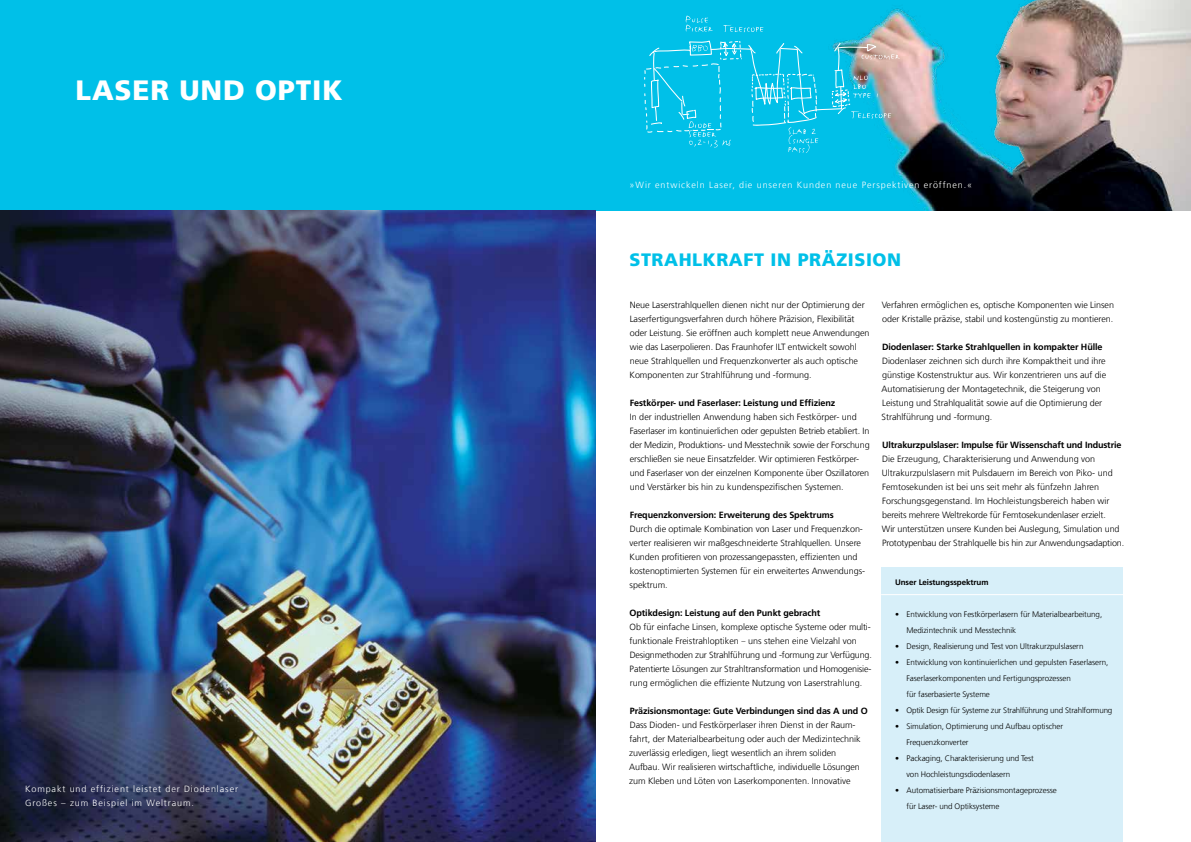
<style>
.page{position:relative;width:1191px;height:842px;background:#fff}
.page>*{position:absolute;margin:0;border:0;box-sizing:border-box;transform-origin:0 0}
.t1{font:900 28px "Frutiger LT Com";letter-spacing:.03em;color:#fff}
.t2{font:900 18px "Frutiger LT Com";letter-spacing:.03em;color:#00c0e8}
.t3{font:300 9px/14px "Frutiger LT Com";letter-spacing:-.005em;color:#000}
.t4{font:700 9px "Frutiger LT Com";letter-spacing:-.01em;color:#000}
.t5{font:300 9px/14px "Frutiger LT Com";letter-spacing:.1em;color:#fff}
.t6{font:300 8px/16px "Frutiger LT Com";letter-spacing:-.01em;color:#000}
.t7{font:700 8px "Frutiger LT Com";letter-spacing:-.01em;color:#000}
.s1{font-style:italic;font-size:8px}
</style>
<div class="page">
<div style="left:0;top:0;width:1191px;height:210px;background:#00c0e8"></div>
<img style="left:708px;top:0;width:483px;height:210px">
<img style="left:0;top:210px;width:595px;height:632px">
<div style="left:882px;top:568px;width:241px;height:274px;background:#d7eff9"></div>
<hr style="left:881px;top:594px;width:242px;height:1px;background:#fff">
<svg style="left:685px;top:15px;width:28px;height:17px"></svg>
<svg style="left:723px;top:25px;width:40px;height:7px"></svg>
<svg style="left:644px;top:41px;width:256px;height:112px"></svg>
<h1 class="t1" style="left:76px;top:74px;width:268px">LASER UND OPTIK</h1>
<p class="t5" style="left:25px;top:782px;width:214px">Kompakt und effizient leistet der Diodenlaser<br>Großes – zum Beispiel im Weltraum.</p>
<p class="t5" style="left:629px;top:178px;width:344px">»Wir entwickeln Laser, die unseren Kunden neue Perspektiven eröffnen.«</p>
<h2 class="t2" style="left:629px;top:249px;width:273px">STRAHLKRAFT IN PRÄZISION</h2>
<p class="t3" style="left:629px;top:298px;width:241px">Neue Laserstrahlquellen dienen nicht nur der Optimierung der Laserfertigungsverfahren durch höhere Präzision, Flexibilität oder Leistung. Sie eröffnen auch komplett neue Anwendungen wie das Laserpolieren. Das Fraunhofer ILT entwickelt sowohl neue Strahlquellen und Frequenzkonverter als auch optische Komponenten zur Strahlführung und -formung.</p>
<p class="t4" style="left:629px;top:398px;width:207px">Festkörper- und Faserlaser: Leistung und Effizienz</p>
<p class="t3" style="left:629px;top:410px;width:241px">In der industriellen Anwendung haben sich Festkörper- und Faserlaser im kontinuierlichen oder gepulsten Betrieb etabliert. In der Medizin, Produktions- und Messtechnik sowie der Forschung erschließen sie neue Einsatzfelder. Wir optimieren Festkörper&shy;und Faserlaser von der einzelnen Komponente über Oszillatoren und Verstärker bis hin zu kundenspezifischen Systemen.</p>
<p class="t4" style="left:629px;top:510px;width:205px">Frequenzkonversion: Erweiterung des Spektrums</p>
<p class="t3" style="left:629px;top:522px;width:237px">Durch die optimale Kombination von Laser und Frequenzkon&shy;verter realisieren wir maßgeschneiderte Strahlquellen. Unsere Kunden profitieren von prozessangepassten, effizienten und kostenoptimierten Systemen für ein erweitertes Anwendungs&shy;spektrum.</p>
<p class="t4" style="left:629px;top:608px;width:192px">Optikdesign: Leistung auf den Punkt gebracht</p>
<p class="t3" style="left:629px;top:620px;width:244px">Ob für einfache Linsen, komplexe optische Systeme oder multi&shy;funktionale Freistrahloptiken <span class="s1">–</span> uns stehen eine Vielzahl von Designmethoden zur Strahlführung und -formung zur Verfügung.<br>Patentierte Lösungen zur Strahltransformation und Homogenisie&shy;rung ermöglichen die effiziente Nutzung von Laserstrahlung.</p>
<p class="t4" style="left:630px;top:706px;width:239px">Präzisionsmontage: Gute Verbindungen sind das A und O</p>
<p class="t3" style="left:629px;top:718px;width:233px">Dass Dioden- und Festkörperlaser ihren Dienst in der Raum&shy;fahrt, der Materialbearbeitung oder auch der Medizintechnik zuverlässig erledigen, liegt wesentlich an ihrem soliden Aufbau. Wir realisieren wirtschaftliche, individuelle Lösungen zum Kleben und Löten von Laserkomponenten. Innovative</p>
<p class="t3" style="left:881px;top:298px;width:234px">Verfahren ermöglichen es, optische Komponenten wie Linsen oder Kristalle präzise, stabil und kostengünstig zu montieren.</p>
<p class="t4" style="left:882px;top:342px;width:222px">Diodenlaser: Starke Strahlquellen in kompakter Hülle</p>
<p class="t3" style="left:881px;top:354px;width:226px">Diodenlaser zeichnen sich durch ihre Kompaktheit und ihre günstige Kostenstruktur aus. Wir konzentrieren uns auf die Automatisierung der Montagetechnik, die Steigerung von Leistung und Strahlqualität sowie auf die Optimierung der Strahlführung und -formung.</p>
<p class="t4" style="left:882px;top:440px;width:241px">Ultrakurzpulslaser: Impulse für Wissenschaft und Industrie</p>
<p class="t3" style="left:882px;top:452px;width:244px">Die Erzeugung, Charakterisierung und Anwendung von Ultrakurzpulslasern mit Pulsdauern im Bereich von Piko- und Femtosekunden ist bei uns seit mehr als fünfzehn Jahren Forschungsgegenstand. Im Hochleistungsbereich haben wir bereits mehrere Weltrekorde für Femtosekundenlaser erzielt.<br>Wir unterstützen unsere Kunden bei Auslegung, Simulation und Prototypenbau der Strahlquelle bis hin zur Anwendungsadaption.</p>
<p class="t7" style="left:895px;top:578px;width:95px">Unser Leistungsspektrum</p>
<p class="t6" style="left:906px;top:606px;width:197px;text-indent:-11px">• Entwicklung von Festkörperlasern für Materialbearbeitung,<br>Medizintechnik und Messtechnik</p>
<p class="t6" style="left:895px;top:638px;width:190px">• Design, Realisierung und Test von Ultrakurzpulslasern</p>
<p class="t6" style="left:906px;top:654px;width:203px;text-indent:-11px">• Entwicklung von kontinuierlichen und gepulsten Faserlasern,<br>Faserlaserkomponenten und Fertigungsprozessen<br>für faserbasierte Systeme</p>
<p class="t6" style="left:895px;top:702px;width:219px">• Optik Design für Systeme zur Strahlführung und Strahlformung</p>
<p class="t6" style="left:906px;top:718px;width:158px;text-indent:-11px">• Simulation, Optimierung und Aufbau optischer<br>Frequenzkonverter</p>
<p class="t6" style="left:906px;top:750px;width:129px;text-indent:-11px">• Packaging, Charakterisierung und Test von Hochleistungsdiodenlasern</p>
<p class="t6" style="left:906px;top:782px;width:152px;text-indent:-11px">• Automatisierbare Präzisionsmontageprozesse für Laser- und Optiksysteme</p>
</div>
